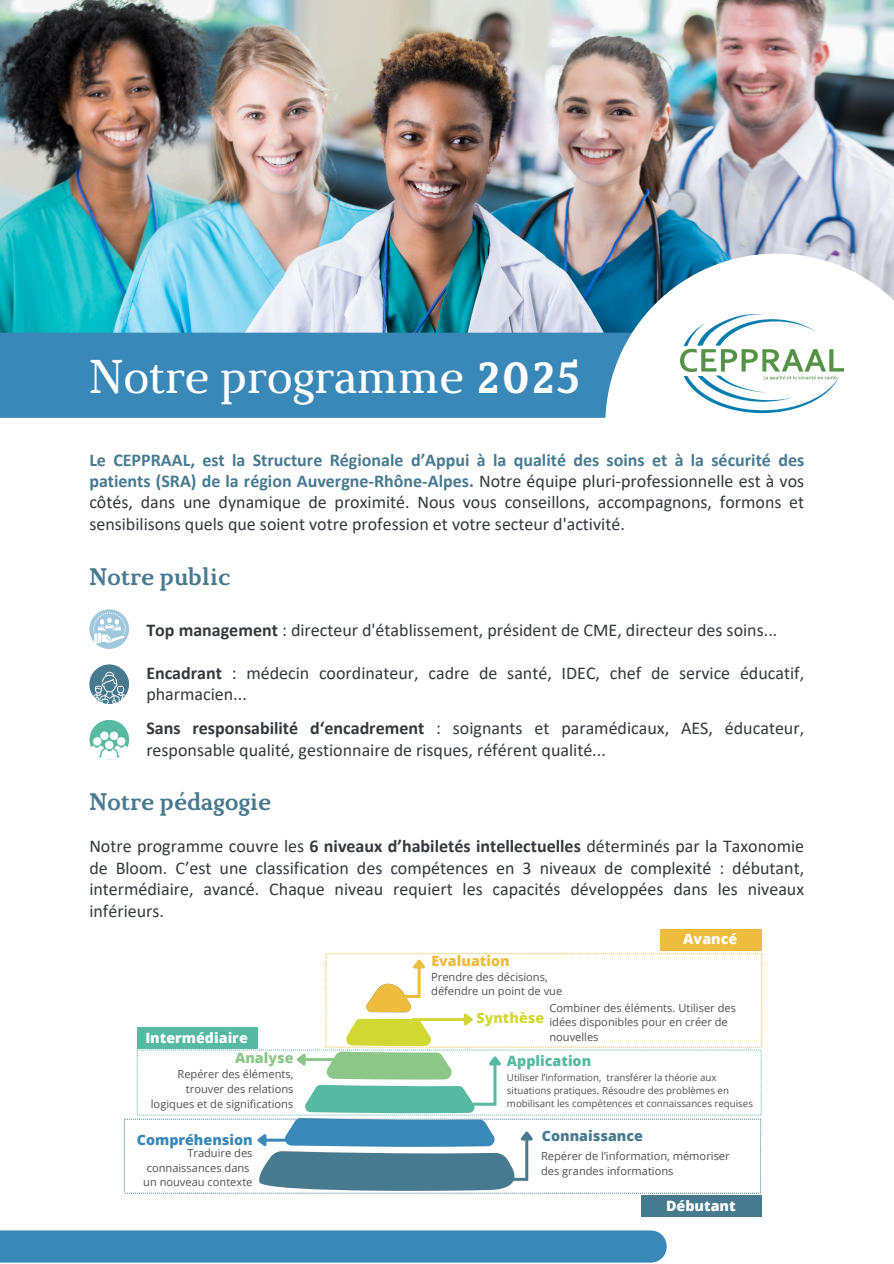
<style>
.page{position:relative;width:894px;height:1264px;background:#fff}
.page>*{position:absolute;margin:0;border:0;box-sizing:border-box;transform-origin:0 0}
.t1{font:47.25px "Marta";color:#fdfefe}
.t2{font:700 24px "Marta";color:#487a8f}
.t3{font:18px/21.3px "Calibri";color:#35383e;text-align:justify}
.t4{font:800 14.25px "Open Sans";color:#fff}
.t5{font:800 14.25px "Open Sans";color:#3a88b8}
.t6{font:800 14.25px "Open Sans";color:#fdfefe}
.t7{font:800 14.25px "Open Sans";color:#487a8f}
.t8{font:800 14.25px "Open Sans";color:#56baa2}
.t9{font:800 14.25px "Open Sans";color:#edbc3d}
.t10{font:800 14.25px "Open Sans";color:#d1d834}
.t11{font:800 14.25px "Open Sans";color:#8dc689}
.t12{font:11.1px/14.9px "Open Sans";color:#505050}
.t13{font:9.75px/12.9px "Open Sans";color:#505050}
.s1{font-weight:700}
.s2{font-weight:700;color:#487a8f}
</style>
<div class="page">
<img style="left:0;top:0;width:893px;height:333px">
<div style="left:0;top:1230px;width:666px;height:32px;background:#3a88b8"></div>
<div style="left:0;top:333px;width:605px;height:85px;background:#3a88b8"></div>
<svg style="left:605px;top:253px;width:288px;height:165px"></svg>
<img style="left:680px;top:314px;width:162px;height:104px">
<svg style="left:89px;top:664px;width:40px;height:40px"></svg>
<svg style="left:93px;top:671px;width:33px;height:33px"></svg>
<div style="left:89px;top:609px;width:40px;height:40px;background:#9fc8dc;border-radius:50%"></div>
<svg style="left:93px;top:612px;width:33px;height:32px"></svg>
<div style="left:89px;top:720px;width:40px;height:39px;background:#56baa2;border-radius:50%"></div>
<svg style="left:89px;top:731px;width:40px;height:28px"></svg>
<svg style="left:124px;top:953px;width:638px;height:240px"></svg>
<div style="left:660px;top:929px;width:102px;height:21px;background:#edbc3d"></div>
<div style="left:137px;top:1027px;width:121px;height:21px;background:#56baa2"></div>
<div style="left:640px;top:1195px;width:121px;height:21px;background:#487a8f"></div>
<p class="t1" style="left:89px;top:358px;width:493px">Notre programme <span class="s1">2025</span></p>
<p class="t3" style="left:89px;top:450px;width:716px"><span class="s2">Le CEPPRAAL, est la Structure Régionale d’Appui à la qualité des soins et à la sécurité des patients (SRA) de la région Auvergne-Rhône-Alpes.</span> Notre équipe pluri-professionnelle est à vos côtés, dans une dynamique de proximité. Nous vous conseillons, accompagnons, formons et sensibilisons quels que soient votre profession et votre secteur d'activité.</p>
<p class="t2" style="left:89px;top:566px;width:143px">Notre public</p>
<p class="t3" style="left:146px;top:621px;width:632px"><span class="s1">Top management</span> : directeur d'établissement, président de CME, directeur des soins...</p>
<p class="t3" style="left:146px;top:663px;width:659px"><span class="s1">Encadrant</span> : médecin coordinateur, cadre de santé, IDEC, chef de service éducatif, pharmacien...</p>
<h1 class="t3" style="left:146px;top:719px;width:659px"><span class="s1">Sans responsabilité d‘encadrement</span> : soignants et paramédicaux, AES, éducateur, responsable qualité, gestionnaire de risques, référent qualité...</h1>
<h2 class="t2" style="left:89px;top:792px;width:183px">Notre pédagogie</h2>
<h3 class="t3" style="left:89px;top:837px;width:716px">Notre programme couvre les <span class="s1">6 niveaux d’habiletés intellectuelles</span> déterminés par la Taxonomie de Bloom. C’est une classification des compétences en 3 niveaux de complexité : débutant, intermédiaire, avancé. Chaque niveau requiert les capacités développées dans les niveaux inférieurs.</h3>
<h4 class="t6" style="left:145px;top:1027px;width:104px">Intermédiaire</h4>
<h4 class="t9" style="left:431px;top:951px;width:80px">Evaluation</h4>
<h3 class="t12" style="left:431px;top:968px;width:132px">Prendre des décisions, défendre un point de vue</h3>
<p class="t4" style="left:683px;top:928px;width:55px">Avancé</p>
<p class="t12" style="left:549px;top:999px;width:188px">Combiner des éléments. Utiliser des idées disponibles pour en créer de nouvelles</p>
<p class="t10" style="left:476px;top:1007px;width:69px">Synthèse</p>
<p class="t11" style="left:235px;top:1047px;width:60px">Analyse</p>
<h5 class="t8" style="left:507px;top:1050px;width:86px">Application</h5>
<h3 class="t12" style="left:151px;top:1066px;width:144px;text-align:right">Repérer des éléments, trouver des relations logiques et de significations</h3>
<h2 class="t12" style="left:143px;top:1145px;width:111px;text-align:right">Traduire des connaissances dans un nouveau contexte</h2>
<h3 class="t12" style="left:541px;top:1148px;width:190px">Repérer de l’information, mémoriser des grandes informations</h3>
<p class="t13" style="left:507px;top:1071px;width:247px">Utiliser l’information, transférer la théorie aux situations pratiques. Résoudre des problèmes en mobilisant les compétences et connaissances requises</p>
<p class="t7" style="left:541px;top:1125px;width:102px">Connaissance</p>
<h3 class="t5" style="left:137px;top:1129px;width:117px">Compréhension</h3>
<p class="t4" style="left:666px;top:1195px;width:71px">Débutant</p>
</div>
